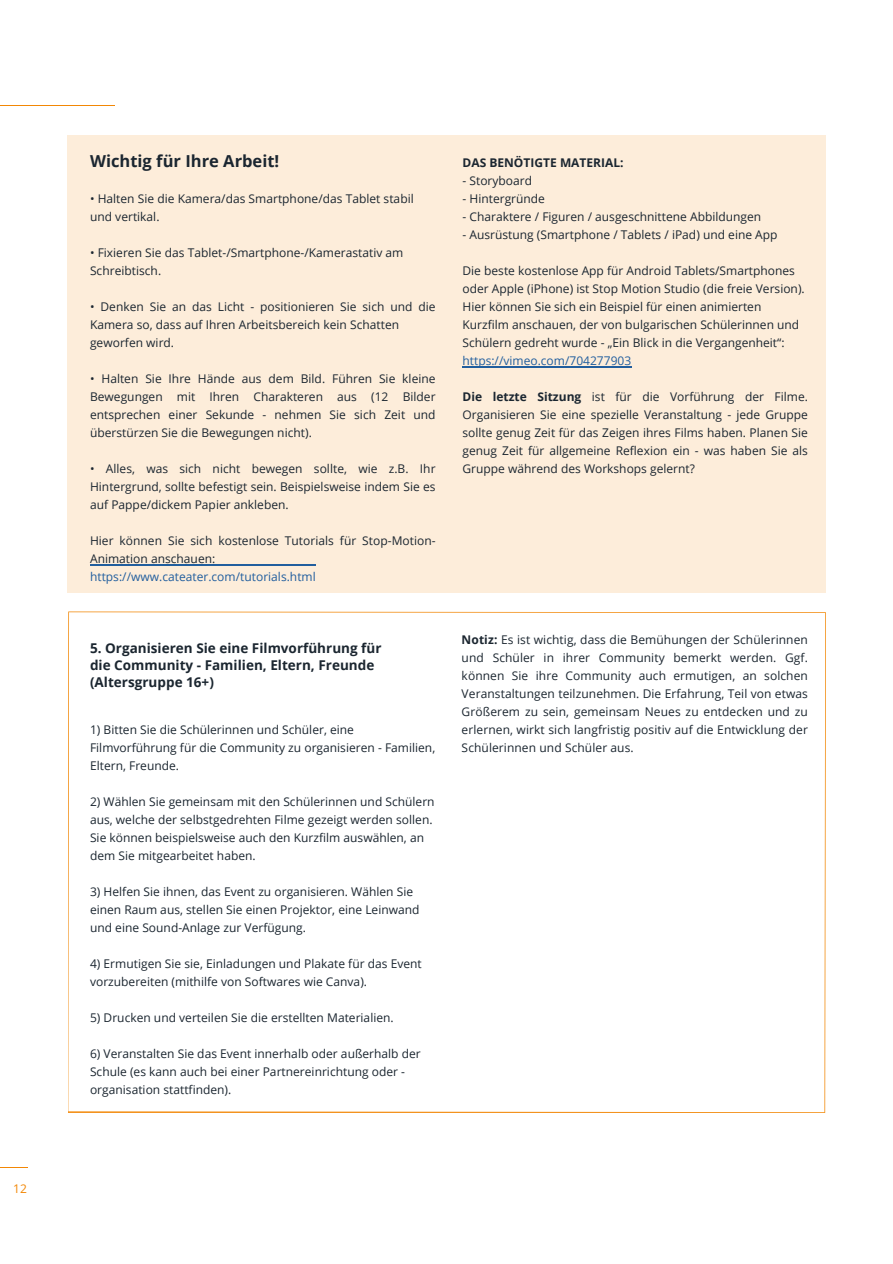
<style>
.page{position:relative;width:893px;height:1264px;background:#fff}
.page>*{position:absolute;margin:0;border:0;box-sizing:border-box;transform-origin:0 0}
.t1{font:700 16.5px "Open Sans";color:#1b2630}
.t2{font:700 13.5px/16.8px "Open Sans";color:#1b2630}
.t3{font:12px/18px "Open Sans";color:#1b2630}
.t4{font:12px "Open Sans";color:#215e9e}
.t5{font:700 12px "Open Sans";color:#1b2630}
.t6{font:12px "Open Sans";color:#f28705}
.s1{font-weight:700}
</style>
<div class="page">
<svg style="left:0;top:1167px;width:27px;height:1px"></svg>
<hr style="left:0;top:105px;width:114px;height:1px;background:#f28705">
<svg style="left:68px;top:611px;width:757px;height:501px"></svg>
<div style="left:67px;top:136px;width:758px;height:457px;background:#fdedda"></div>
<hr style="left:90px;top:565px;width:225px;height:1px;background:#215e9e">
<hr style="left:462px;top:367px;width:169px;height:1px;background:#215e9e">
<p class="t6" style="left:13px;top:1180px;width:15px">12</p>
<h1 class="t1" style="left:90px;top:149px;width:191px">Wichtig für Ihre Arbeit!</h1>
<p class="t3" style="left:90px;top:189px;width:325px">• Halten Sie die Kamera/das Smartphone/das Tablet stabil und vertikal.</p>
<p class="t3" style="left:90px;top:243px;width:315px">• Fixieren Sie das Tablet-/Smartphone-/Kamerastativ am<br>Schreibtisch.</p>
<p class="t3" style="left:90px;top:297px;width:347px">• Denken Sie an das Licht - positionieren Sie sich und die<br>Kamera so, dass auf Ihren Arbeitsbereich kein Schatten geworfen wird.</p>
<p class="t3" style="left:90px;top:369px;width:347px;text-align:justify">• Halten Sie Ihre Hände aus dem Bild. Führen Sie kleine Bewegungen mit Ihren Charakteren aus (12 Bilder entsprechen einer Sekunde - nehmen Sie sich Zeit und überstürzen Sie die Bewegungen nicht).</p>
<p class="t3" style="left:90px;top:459px;width:347px;text-align:justify">• Alles, was sich nicht bewegen sollte, wie z.B. Ihr Hintergrund, sollte befestigt sein. Beispielsweise indem Sie es auf Pappe/dickem Papier ankleben.</p>
<p class="t3" style="left:90px;top:531px;width:347px">Hier können Sie sich kostenlose Tutorials für Stop-Motion-<br>Animation anschauen:</p>
<p class="t4" style="left:90px;top:568px;width:227px">https://www.cateater.com/tutorials.html</p>
<p class="t2" style="left:90px;top:639px;width:293px">5. Organisieren Sie eine Filmvorführung für die Community - Familien, Eltern, Freunde (Altersgruppe 16+)</p>
<p class="t3" style="left:90px;top:720px;width:347px">1) Bitten Sie die Schülerinnen und Schüler, eine<br>Filmvorführung für die Community zu organisieren - Familien,<br>Eltern, Freunde.</p>
<p class="t3" style="left:90px;top:792px;width:346px">2) Wählen Sie gemeinsam mit den Schülerinnen und Schülern aus, welche der selbstgedrehten Filme gezeigt werden sollen.<br>Sie können beispielsweise auch den Kurzfilm auswählen, an dem Sie mitgearbeitet haben.</p>
<p class="t3" style="left:90px;top:882px;width:331px">3) Helfen Sie ihnen, das Event zu organisieren. Wählen Sie einen Raum aus, stellen Sie einen Projektor, eine Leinwand und eine Sound-Anlage zur Verfügung.</p>
<p class="t3" style="left:90px;top:954px;width:333px">4) Ermutigen Sie sie, Einladungen und Plakate für das Event vorzubereiten (mithilfe von Softwares wie Canva).</p>
<p class="t3" style="left:90px;top:1008px;width:305px">5) Drucken und verteilen Sie die erstellten Materialien.</p>
<p class="t3" style="left:90px;top:1044px;width:332px">6) Veranstalten Sie das Event innerhalb oder außerhalb der<br>Schule (es kann auch bei einer Partnereinrichtung oder - organisation stattfinden).</p>
<p class="t5" style="left:462px;top:154px;width:163px">DAS BENÖTIGTE MATERIAL:</p>
<p class="t3" style="left:462px;top:171px;width:71px">- Storyboard</p>
<p class="t3" style="left:462px;top:189px;width:84px">- Hintergründe</p>
<p class="t3" style="left:462px;top:207px;width:300px">- Charaktere / Figuren / ausgeschnittene Abbildungen</p>
<p class="t3" style="left:462px;top:225px;width:316px">- Ausrüstung (Smartphone / Tablets / iPad) und eine App</p>
<p class="t3" style="left:462px;top:261px;width:344px">Die beste kostenlose App für Android Tablets/Smartphones oder Apple (iPhone) ist Stop Motion Studio (die freie Version).<br>Hier können Sie sich ein Beispiel für einen animierten Kurzfilm anschauen, der von bulgarischen Schülerinnen und Schülern gedreht wurde - „Ein Blick in die Vergangenheit“:</p>
<p class="t4" style="left:462px;top:352px;width:170px">https://vimeo.com/704277903</p>
<p class="t3" style="left:462px;top:387px;width:347px;text-align:justify"><span class="s1">Die letzte Sitzung</span> ist für die Vorführung der Filme.<br>Organisieren Sie eine spezielle Veranstaltung - jede Gruppe sollte genug Zeit für das Zeigen ihres Films haben. Planen Sie genug Zeit für allgemeine Reflexion ein - was haben Sie als Gruppe während des Workshops gelernt?</p>
<p class="t3" style="left:461px;top:630px;width:348px;text-align:justify"><span class="s1">Notiz:</span> Es ist wichtig, dass die Bemühungen der Schülerinnen und Schüler in ihrer Community bemerkt werden. Ggf. können Sie ihre Community auch ermutigen, an solchen Veranstaltungen teilzunehmen. Die Erfahrung, Teil von etwas Größerem zu sein, gemeinsam Neues zu entdecken und zu erlernen, wirkt sich langfristig positiv auf die Entwicklung der Schülerinnen und Schüler aus.</p>
</div>
